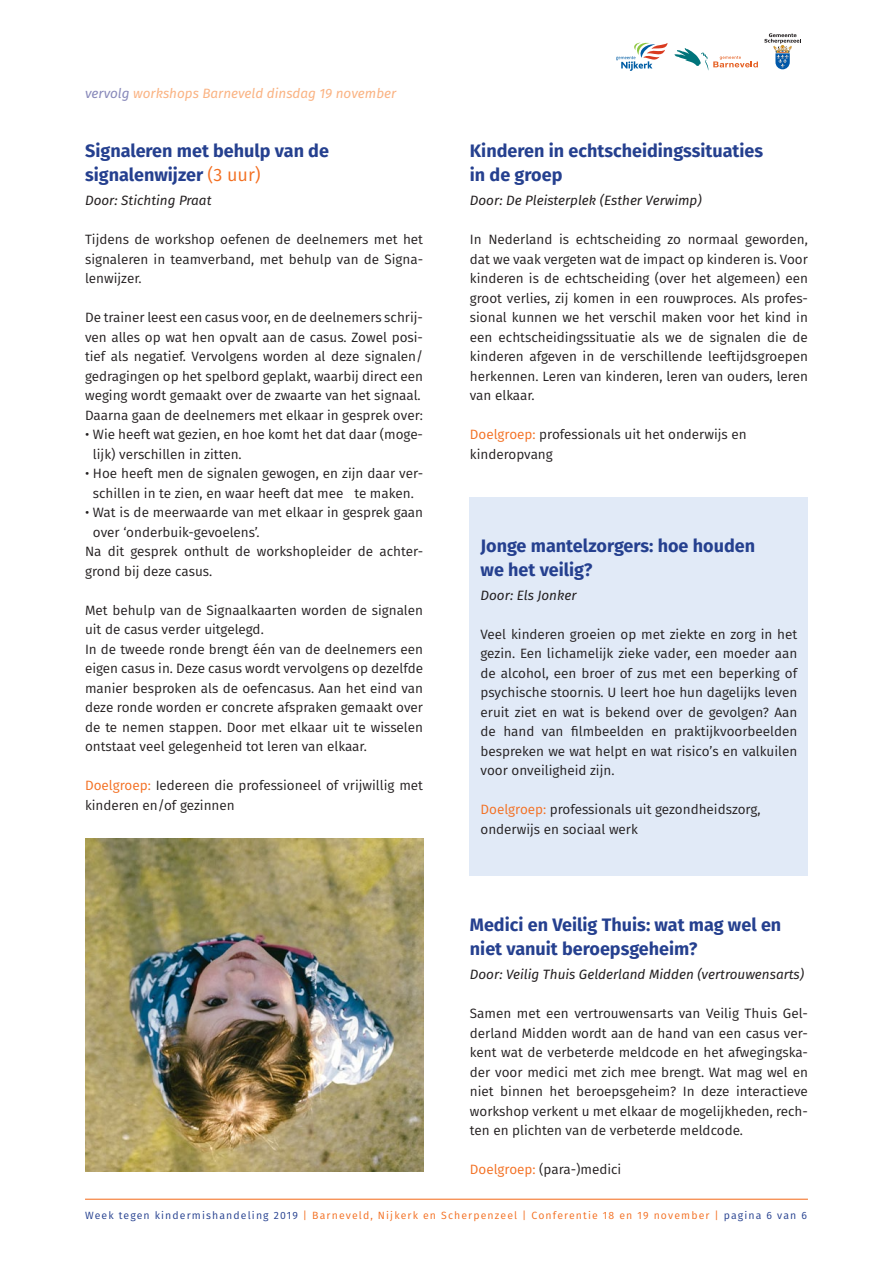
<style>
.page{position:relative;width:893px;height:1263px;background:#fff}
.page>*{position:absolute;margin:0;border:0;box-sizing:border-box;transform-origin:0 0}
.t1{font:700 18px/24px "Fira Sans";color:#25408f}
.t2{font:13.5px/19.5px "Fira Sans";color:#231f20}
.t3{font:italic 13.5px "Fira Sans";color:#231f20}
.t4{font:italic 13.5px "Fira Sans";color:#fab383}
.t5{font:10.5px "Fira Sans";letter-spacing:.11em;color:#f36f21}
.s1{color:#8889ba}
.s2{font-weight:400;color:#f36f21}
.s3{color:#f36f21}
.s4{color:#25408f}
</style>
<div class="page">
<div style="left:470px;top:497px;width:338px;height:379px;background:#e1eaf7"></div>
<img style="left:85px;top:839px;width:338px;height:332px">
<svg style="left:674px;top:48px;width:84px;height:22px"></svg>
<svg style="left:764px;top:33px;width:37px;height:36px"></svg>
<svg style="left:616px;top:42px;width:51px;height:29px"></svg>
<hr style="left:85px;top:1199px;width:723px;height:1px;background:#f36f21">
<p class="t4" style="left:85px;top:83px;width:313px"><span class="s1">vervolg</span> workshops Barneveld dinsdag 19 november</p>
<h1 class="t1" style="left:85px;top:138px;width:245px">Signaleren met behulp van de signalenwijzer <span class="s2">(3 uur)</span></h1>
<p class="t3" style="left:85px;top:190px;width:128px">Door: Stichting Praat</p>
<p class="t2" style="left:85px;top:229px;width:340px;text-align:justify">Tijdens de workshop oefenen de deelnemers met het signaleren in teamverband, met behulp van de Signa&shy;lenwijzer.</p>
<p class="t2" style="left:85px;top:307px;width:340px">De trainer leest een casus voor, en de deelnemers schrij&shy;ven alles op wat hen opvalt aan de casus. Zowel posi&shy;tief als negatief. Vervolgens worden al deze signalen/ gedragingen op het spelbord geplakt, waarbij direct een weging wordt gemaakt over de zwaarte van het signaal.<br>Daarna gaan de deelnemers met elkaar in gesprek over:</p>
<p class="t2" style="left:93px;top:424px;width:332px;text-indent:-8px">• Wie heeft wat gezien, en hoe komt het dat daar (moge&shy;lijk) verschillen in zitten.</p>
<p class="t2" style="left:85px;top:463px;width:340px;text-align:center">• Hoe heeft men de signalen gewogen, en zijn daar ver&shy;schillen in te zien, en waar heeft dat mee te maken.</p>
<p class="t2" style="left:85px;top:502px;width:340px">• Wat is de meerwaarde van met elkaar in gesprek gaan</p>
<p class="t2" style="left:93px;top:522px;width:168px">over ‘onderbuik-gevoelens’.</p>
<p class="t2" style="left:85px;top:541px;width:340px">Na dit gesprek onthult de workshopleider de achter-</p>
<p class="t2" style="left:85px;top:561px;width:129px">grond bij deze casus.</p>
<p class="t2" style="left:85px;top:600px;width:340px">Met behulp van de Signaalkaarten worden de signalen uit de casus verder uitgelegd.<br>In de tweede ronde brengt één van de deelnemers een eigen casus in. Deze casus wordt vervolgens op dezelfde manier besproken als de oefencasus. Aan het eind van deze ronde worden er concrete afspraken gemaakt over de te nemen stappen. Door met elkaar uit te wisselen ontstaat veel gelegenheid tot leren van elkaar.</p>
<p class="t2" style="left:85px;top:775px;width:339px"><span class="s3">Doelgroep:</span> Iedereen die professioneel of vrijwillig met kinderen en/of gezinnen</p>
<h1 class="t1" style="left:470px;top:138px;width:295px">Kinderen in echtscheidingssituaties in de groep</h1>
<p class="t3" style="left:470px;top:190px;width:233px">Door: De Pleisterplek (Esther Verwimp)</p>
<p class="t2" style="left:470px;top:229px;width:340px;text-align:justify">In Nederland is echtscheiding zo normaal geworden, dat we vaak vergeten wat de impact op kinderen is. Voor kinderen is de echtscheiding (over het algemeen) een groot verlies, zij komen in een rouwproces. Als profes&shy;sional kunnen we het verschil maken voor het kind in een echtscheidingssituatie als we de signalen die de kinderen afgeven in de verschillende leeftijdsgroepen herkennen. Leren van kinderen, leren van ouders, leren van elkaar.</p>
<p class="t2" style="left:470px;top:424px;width:278px"><span class="s3">Doelgroep:</span> professionals uit het onderwijs en kinderopvang</p>
<h1 class="t1" style="left:480px;top:532px;width:276px">Jonge mantelzorgers: hoe houden we het veilig?</h1>
<p class="t3" style="left:480px;top:585px;width:98px">Door: Els Jonker</p>
<p class="t2" style="left:480px;top:624px;width:318px;text-align:justify">Veel kinderen groeien op met ziekte en zorg in het gezin. Een lichamelijk zieke vader, een moeder aan de alcohol, een broer of zus met een beperking of psychische stoornis. U leert hoe hun dagelijks leven eruit ziet en wat is bekend over de gevolgen? Aan de hand van filmbeelden en praktijkvoorbeelden bespreken we wat helpt en wat risico’s en valkuilen voor onveiligheid zijn.</p>
<p class="t2" style="left:480px;top:799px;width:282px"><span class="s3">Doelgroep:</span> professionals uit gezondheidszorg, onderwijs en sociaal werk</p>
<h1 class="t1" style="left:470px;top:912px;width:313px">Medici en Veilig Thuis: wat mag wel en niet vanuit beroepsgeheim?</h1>
<p class="t3" style="left:470px;top:964px;width:336px">Door: Veilig Thuis Gelderland Midden (vertrouwensarts)</p>
<p class="t2" style="left:470px;top:1003px;width:340px;text-align:justify">Samen met een vertrouwensarts van Veilig Thuis Gel&shy;derland Midden wordt aan de hand van een casus ver&shy;kent wat de verbeterde meldcode en het afwegingska&shy;der voor medici met zich mee brengt. Wat mag wel en niet binnen het beroepsgeheim? In deze interactieve workshop verkent u met elkaar de mogelijkheden, rech&shy;ten en plichten van de verbeterde meldcode.</p>
<p class="t2" style="left:470px;top:1159px;width:153px"><span class="s3">Doelgroep:</span> (para-)medici</p>
<p class="t5" style="left:85px;top:1207px;width:723px"><span class="s4">Week tegen kindermishandeling 2019</span> | Barneveld, Nijkerk en Scherpenzeel | Conferentie 18 en 19 november | <span class="s4">pagina 6 van 6</span></p>
</div>
